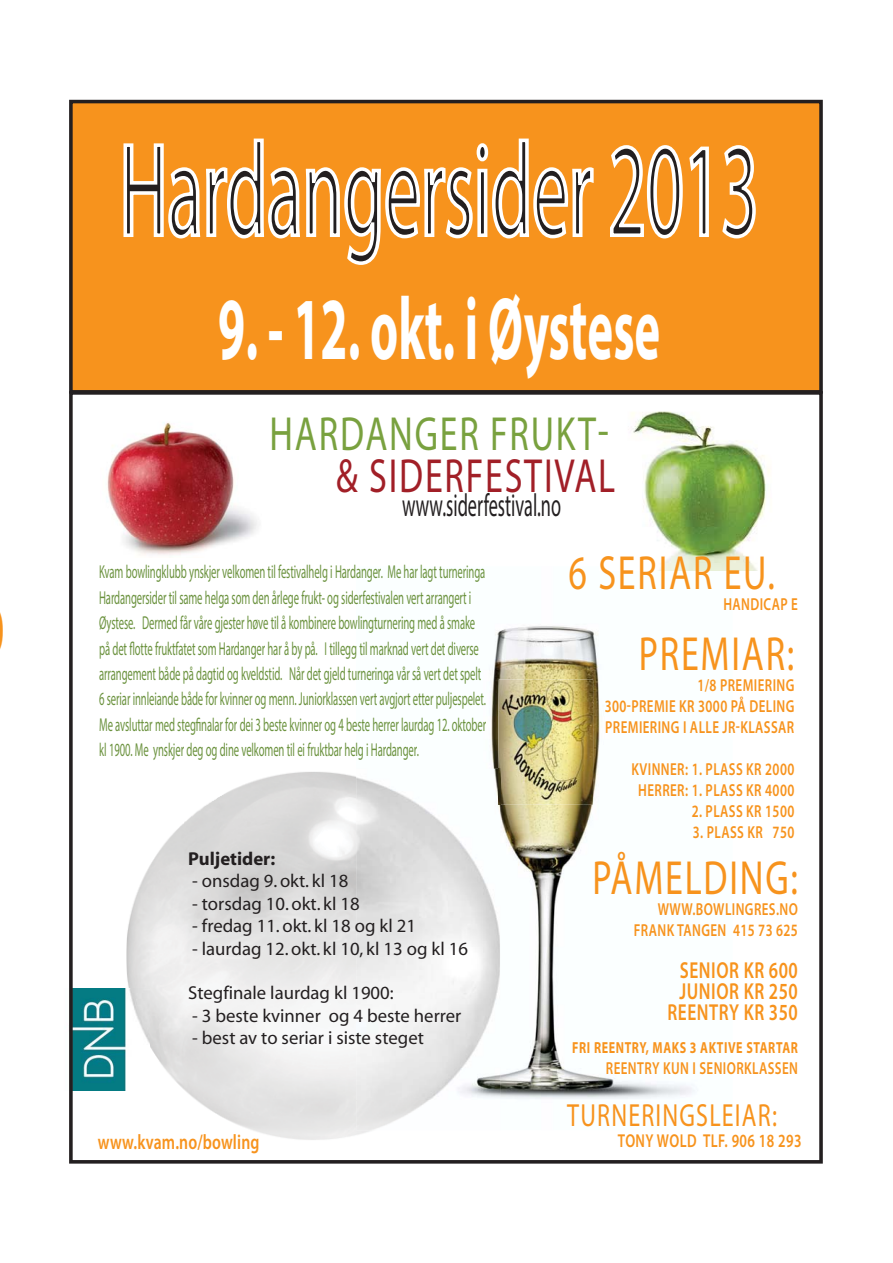
<style>
.page{position:relative;width:893px;height:1263px;background:#fff}
.page>*{position:absolute;margin:0;border:0;box-sizing:border-box;transform-origin:0 0}
.t1{font:700 133.65px "Nina";color:#231f20;scale:.55 1}
.t2{font:700 89.1px "Myriad Pro";color:#fff;scale:.55 1}
.t3{font:900 48.15px "Myriad Pro";letter-spacing:.05em;color:#f7931d;scale:.75 1}
.t4{font:900 48.15px "Myriad Pro";letter-spacing:.05em;color:#79a13f;scale:.75 1}
.t5{font:900 48.15px "Myriad Pro";letter-spacing:.05em;color:#a11f27;scale:.75 1}
.t6{font:32.1px "Myriad Pro";color:#231f20;scale:.57 1}
.t7{font:900 32.1px "Myriad Pro";letter-spacing:.05em;color:#f7931d;scale:.75 1}
.t8{font:600 23.1px/21px "Myriad Pro";letter-spacing:.03em;color:#f7931d;text-align:center;scale:.75 1}
.t9{font:600 21px "Myriad Pro";letter-spacing:.01em;color:#f7931d;scale:.75 1}
.t10{font:18.75px/25.3px "Myriad Pro";letter-spacing:-.01em;color:#6b923e;scale:.57 1}
.t11{font:18.75px "Myriad";color:#231f20}
.t12{font:600 18.75px "Myriad Pro";letter-spacing:.03em;color:#f7931d;scale:.75 1}
.t13{font:700 18.75px "Myriad";color:#231f20}
.t14{font:600 17.4px/21px "Myriad Pro";letter-spacing:.03em;color:#f7931d;text-align:justify;scale:.75 1}
.t15{font:700 16.05px "Myriad Pro";letter-spacing:.05em;color:#f7931d;scale:.75 1}
</style>
<div class="page">
<img style="left:74px;top:989px;width:52px;height:102px">
<img style="left:491px;top:570px;width:241px;height:529px">
<img style="left:498px;top:679px;width:95px;height:126px">
<img style="left:126px;top:772px;width:246px;height:368px">
<img style="left:356px;top:769px;width:144px;height:361px">
<img style="left:498px;top:769px;width:2px;height:36px">
<img style="left:107px;top:422px;width:150px;height:133px">
<img style="left:631px;top:411px;width:139px;height:159px">
<div style="left:71px;top:102px;width:750px;height:290px;background:#f7931d"></div>
<div style="left:69px;top:100px;width:754px;height:294px;border:4px solid #231f20"></div>
<svg style="left:123px;top:138px;width:471px;height:127px"></svg>
<svg style="left:610px;top:145px;width:34px;height:92px"></svg>
<div style="left:647px;top:145px;width:36px;height:93px;border:4px solid #fff;border-radius:50%"></div>
<div style="left:653px;top:154px;width:23px;height:75px;border:4px solid #fff;border-radius:50%"></div>
<svg style="left:689px;top:146px;width:20px;height:91px"></svg>
<svg style="left:722px;top:145px;width:34px;height:94px"></svg>
<div style="left:69px;top:391px;width:754px;height:773px;border:4px solid #231f20"></div>
<h1 class="t1" style="left:120px;top:140px;width:1163px">Hardangersider 2013</h1>
<h2 class="t2" style="left:218px;top:276px;width:805px">9. - 12. okt. i Øystese</h2>
<h3 class="t4" style="left:270px;top:405px;width:454px">HARDANGER FRUKT-</h3>
<h3 class="t5" style="left:336px;top:447px;width:374px">&amp; SIDERFESTIVAL</h3>
<h3 class="t6" style="left:402px;top:493px;width:280px">www.siderfestival.no</h3>
<p class="t10" style="left:99px;top:561px;width:681px">Kvam bowlingklubb ynskjer velkomen til festivalhelg i Hardanger. Me har lagt turneringa Hardangersider til same helga som den årlege frukt- og siderfestivalen vert arrangert i Øystese. Dermed får våre gjester høve til å kombinere bowlingturnering med å smake på det flotte fruktfatet som Hardanger har å by på. I tillegg til marknad vert det diverse arrangement både på dagtid og kveldstid. Når det gjeld turneringa vår så vert det spelt 6 seriar innleiande både for kvinner og menn. Juniorklassen vert avgjort etter puljespelet.<br>Me avsluttar med stegfinalar for dei 3 beste kvinner og 4 beste herrer laurdag 12. oktober kl 1900. Me ynskjer deg og dine velkomen til ei fruktbar helg i Hardanger.</p>
<p class="t13" style="left:188px;top:851px;width:89px">Puljetider:</p>
<p class="t11" style="left:192px;top:874px;width:158px">- onsdag 9. okt. kl 18</p>
<p class="t11" style="left:192px;top:896px;width:169px">- torsdag 10. okt. kl 18</p>
<p class="t11" style="left:192px;top:919px;width:225px">- fredag 11. okt. kl 18 og kl 21</p>
<p class="t11" style="left:192px;top:941px;width:277px">- laurdag 12. okt. kl 10, kl 13 og kl 16</p>
<p class="t11" style="left:188px;top:986px;width:207px">Stegfinale laurdag kl 1900:</p>
<p class="t11" style="left:192px;top:1009px;width:271px">- 3 beste kvinner og 4 beste herrer</p>
<p class="t11" style="left:192px;top:1031px;width:233px">- best av to seriar i siste steget</p>
<h3 class="t3" style="left:568px;top:545px;width:277px">6 SERIAR EU.</h3>
<p class="t14" style="left:723px;top:594px;width:101px">HANDICAP E</p>
<h3 class="t3" style="left:639px;top:626px;width:209px">PREMIAR:</h3>
<p class="t14" style="left:605px;top:675px;width:254px;text-indent:93px">1/8 PREMIERING 300-PREMIE KR 3000 PÅ DELING PREMIERING I ALLE JR-KLASSAR</p>
<p class="t14" style="left:631px;top:759px;width:219px;text-align:center">KVINNER: 1. PLASS KR 2000<br>HERRER: 1. PLASS KR 4000</p>
<p class="t14" style="left:692px;top:801px;width:138px">2. PLASS KR 1500</p>
<p class="t14" style="left:693px;top:821px;width:137px">3. PLASS KR 750</p>
<h3 class="t3" style="left:593px;top:849px;width:275px">PÅMELDING:</h3>
<p class="t14" style="left:634px;top:899px;width:220px;text-align:right">WWW.BOWLINGRES.NO<br>FRANK TANGEN 415 73 625</p>
<p class="t8" style="left:667px;top:959px;width:175px">SENIOR KR 600<br>JUNIOR KR 250<br>REENTRY KR 350</p>
<p class="t15" style="left:572px;top:1038px;width:302px">FRI REENTRY, MAKS 3 AKTIVE STARTAR</p>
<p class="t14" style="left:606px;top:1057px;width:258px">REENTRY KUN I SENIORKLASSEN</p>
<h3 class="t7" style="left:567px;top:1096px;width:281px">TURNERINGSLEIAR:</h3>
<p class="t9" style="left:98px;top:1129px;width:217px">www.kvam.no/bowling</p>
<p class="t12" style="left:618px;top:1129px;width:246px">TONY WOLD TLF. 906 18 293</p>
</div>
